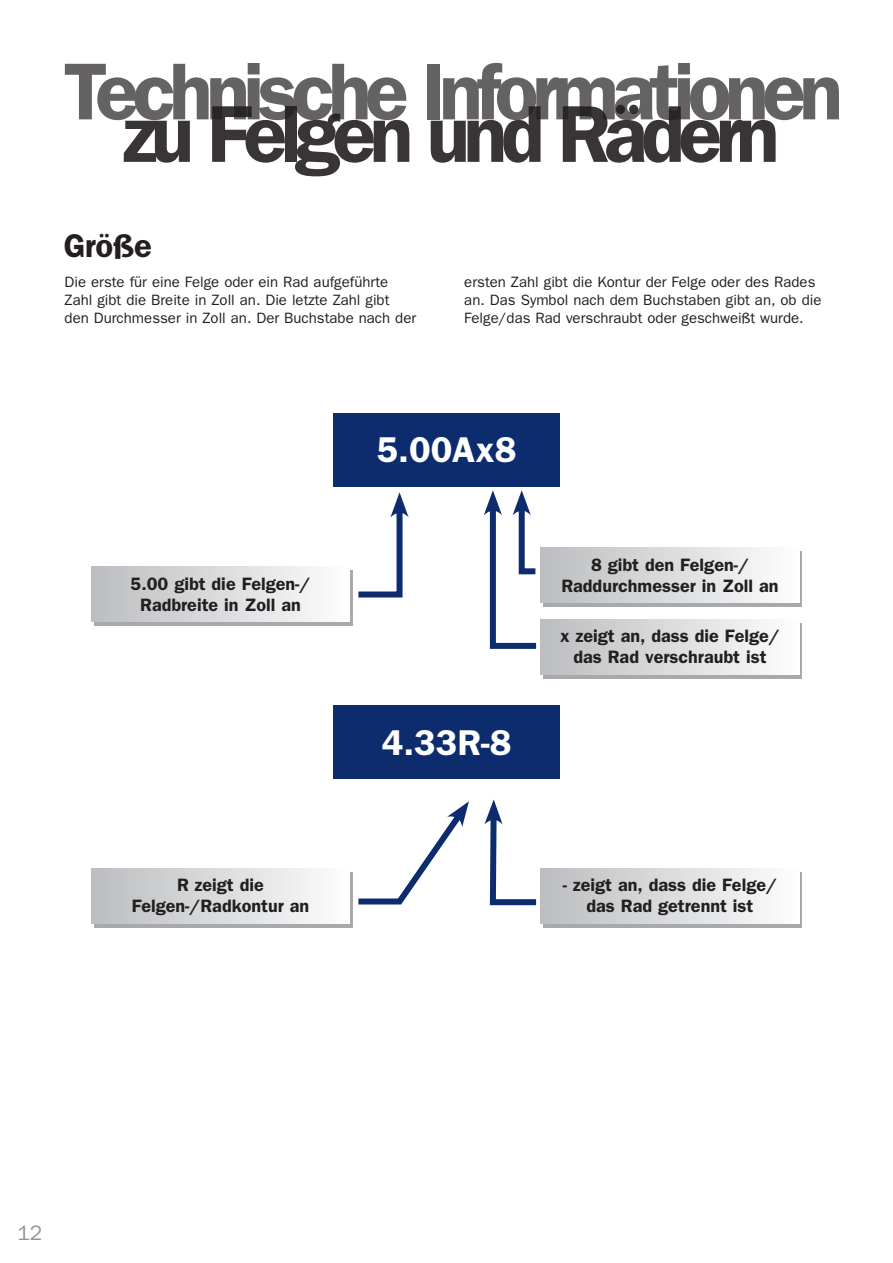
<style>
.page{position:relative;width:893px;height:1263px;background:#fff}
.page>*{position:absolute;margin:0;border:0;box-sizing:border-box;transform-origin:0 0}
.t1{font:600 81px "ITC Franklin Gothic Std";letter-spacing:-.085em;color:#231f20}
.Normale{font:600 36px "ITC Franklin Gothic Std";color:#fff}
.Normale-2{font:600 33px "ITC Franklin Gothic Std";letter-spacing:-.02em;color:#231f20}
.Normale-3{font:21px "ITC Franklin Gothic Std";color:#939598}
.Normale-4{font:600 18px "ITC Franklin Gothic Std";color:#231f20}
.Normale-5{font:15px/18px "ITC Franklin Gothic Std";color:#231f20}
</style>
<div class="page">
<div style="left:543px;top:551px;width:259px;height:56px;background:#a8a9ad"></div>
<div style="left:541px;top:547px;width:258px;height:56px;background:linear-gradient(to right,#bbbdbf,#fcfdfd)"></div>
<svg style="left:543px;top:623px;width:259px;height:55px"></svg>
<div style="left:541px;top:619px;width:258px;height:55px;background:linear-gradient(to right,#bbbdbf,#fcfdfd)"></div>
<div style="left:94px;top:570px;width:258px;height:55px;background:linear-gradient(to right,#a8a9ad,#a8a9ad)"></div>
<div style="left:91px;top:566px;width:259px;height:55px;background:linear-gradient(to right,#bbbdbf,#fdfdfd)"></div>
<div style="left:94px;top:872px;width:258px;height:55px;background:linear-gradient(to right,#a8a9ad,#a8a9ad)"></div>
<div style="left:91px;top:868px;width:259px;height:55px;background:linear-gradient(to right,#bbbdbf,#fdfdfd)"></div>
<svg style="left:543px;top:872px;width:259px;height:55px"></svg>
<div style="left:541px;top:868px;width:258px;height:55px;background:linear-gradient(to right,#bbbdbf,#fcfdfd)"></div>
<div style="left:333px;top:413px;width:227px;height:73px;background:#0d2c6e"></div>
<div style="left:333px;top:706px;width:227px;height:73px;background:#0d2c6e"></div>
<svg style="left:352px;top:492px;width:57px;height:108px"></svg>
<svg style="left:352px;top:801px;width:117px;height:106px"></svg>
<svg style="left:484px;top:490px;width:58px;height:162px"></svg>
<svg style="left:484px;top:799px;width:58px;height:109px"></svg>
<h1 class="t1" style="left:64px;top:44px;width:781px">Technische Informationen</h1>
<h1 class="t1" style="left:123px;top:86px;width:658px">zu Felgen und Rädern</h1>
<p class="Normale-2" style="left:64px;top:226px;width:90px">Größe</p>
<p class="Normale-5" style="left:65px;top:273px;width:353px">Die erste für eine Felge oder ein Rad aufgeführte<br>Zahl gibt die Breite in Zoll an. Die letzte Zahl gibt den Durchmesser in Zoll an. Der Buchstabe nach der</p>
<p class="Normale-5" style="left:464px;top:273px;width:359px">ersten Zahl gibt die Kontur der Felge oder des Rades an. Das Symbol nach dem Buchstaben gibt an, ob die<br>Felge/das Rad verschraubt oder geschweißt wurde.</p>
<p class="Normale-4" style="left:131px;top:573px;width:181px">5.00 gibt die Felgen-/</p>
<p class="Normale-4" style="left:140px;top:594px;width:162px">Radbreite in Zoll an</p>
<p class="Normale-4" style="left:177px;top:875px;width:88px">R zeigt die</p>
<p class="Normale-4" style="left:132px;top:896px;width:179px">Felgen-/Radkontur an</p>
<p class="Normale" style="left:377px;top:429px;width:141px">5.00Ax8</p>
<p class="Normale" style="left:382px;top:721px;width:131px">4.33R-8</p>
<p class="Normale-4" style="left:591px;top:554px;width:159px">8 gibt den Felgen-/</p>
<p class="Normale-4" style="left:561px;top:575px;width:219px">Raddurchmesser in Zoll an</p>
<p class="Normale-4" style="left:560px;top:626px;width:221px">x zeigt an, dass die Felge/</p>
<p class="Normale-4" style="left:573px;top:647px;width:195px">das Rad verschraubt ist</p>
<p class="Normale-4" style="left:563px;top:875px;width:216px">- zeigt an, dass die Felge/</p>
<p class="Normale-4" style="left:586px;top:896px;width:168px">das Rad getrennt ist</p>
<p class="Normale-3" style="left:18px;top:1221px;width:26px">12</p>
</div>
